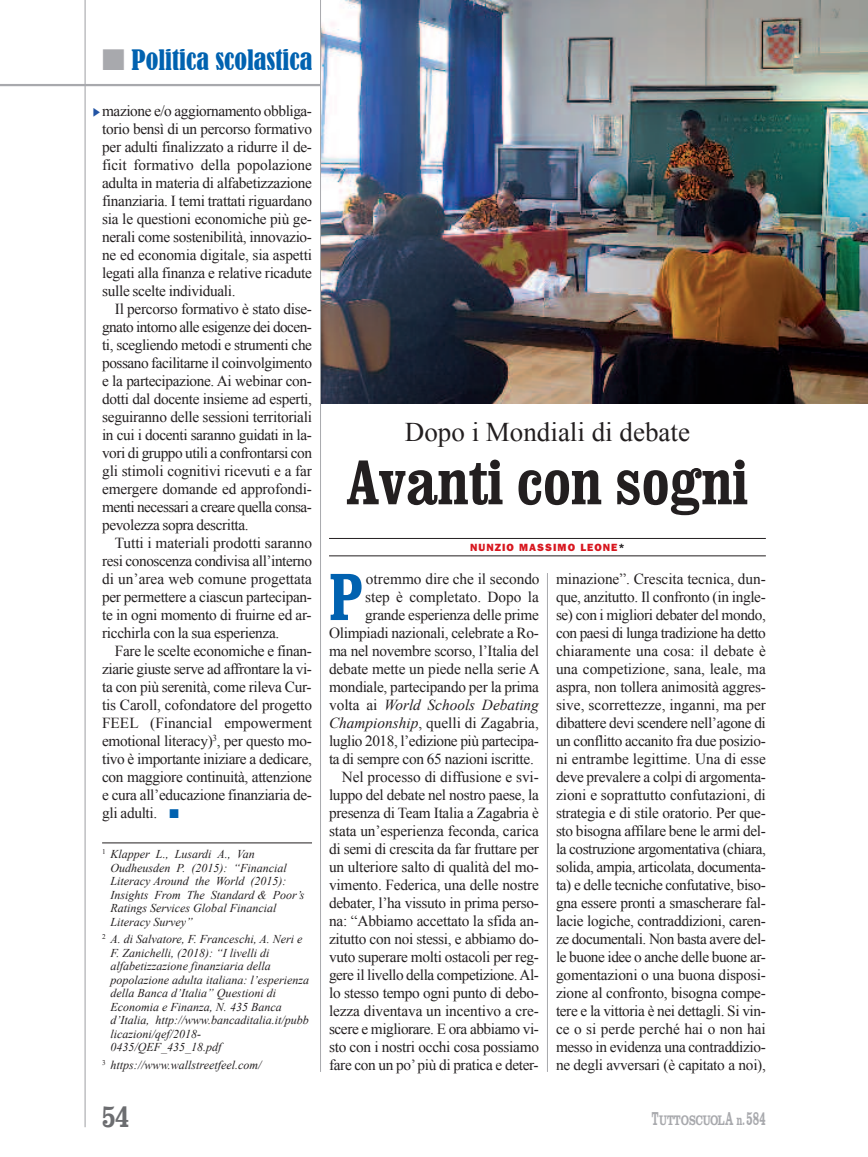
<style>
.page{position:relative;width:868px;height:1157px;background:#fff}
.page>*{position:absolute;margin:0;border:0;box-sizing:border-box;transform-origin:0 0}
.t1{font:700 66.3px "Clarendon Condensed";color:#0162b0}
.t2{font:700 63px "Clarendon Condensed";letter-spacing:-.01em;color:#231f20}
.t3{font:700 30px "Clarendon Condensed";color:#6c6d70}
.t4{font:27px "Times New Roman";color:#231f20}
.t5{font:condensed 26.4px "Bernard";color:#0162b0}
.t6{font:15.3px/18px "Times New Roman";letter-spacing:-.02em;color:#231f20;text-align:justify}
.t7{font:15.3px "Times New Roman";color:#231f20}
.t8{font:italic 15.3px "Times New Roman";color:#231f20}
.t9{font:700 14.25px "Clarendon T";letter-spacing:-.02em;color:#a8a9ad;scale:.72 1}
.t10{font:italic 12px/13.5px "Times New Roman";color:#231f20}
.t11{font:800 10.5px "Franklin Gothic";letter-spacing:.1em;color:#d8171f}
.s1{color:#a8a9ad}
.s2{color:#0162b0}
.s3{color:#231f20}
.s4{font-style:normal}
.s5{font-style:italic}
.s6{font-size:19.2px}
.s7{font-size:15px}
</style>
<div class="page">
<hr style="left:0;top:84px;width:867px;height:2px;background:#a8a9ad">
<hr style="left:102px;top:842px;width:210px;height:1px;background:#231f20">
<hr style="left:84px;top:0;width:2px;height:1127px;background:#a8a9ad">
<hr style="left:547px;top:573px;width:1px;height:498px;background:#a8a9ad">
<img style="left:321px;top:0;width:546px;height:404px">
<hr style="left:329px;top:538px;width:436px;height:1px;background:#231f20">
<hr style="left:329px;top:555px;width:436px;height:1px;background:#231f20">
<hr style="left:320px;top:0;width:1px;height:1071px;background:#a8a9ad">
<h3 class="t5" style="left:102px;top:44px;width:212px"><span class="s1">■</span> Politica scolastica</h3>
<p class="t6" style="left:102px;top:102px;width:211px">mazione e/o aggiornamento obbliga&shy;torio bensì di un percorso formativo per adulti finalizzato a ridurre il de&shy;ficit formativo della popolazione adulta in materia di alfabetizzazione finanziaria. I temi trattati riguardano sia le questioni economiche più ge&shy;nerali come sostenibilità, innovazio&shy;ne ed economia digitale, sia aspetti legati alla finanza e relative ricadute sulle scelte individuali.</p>
<p class="t6" style="left:102px;top:300px;width:211px;text-indent:13px">Il percorso formativo è stato dise&shy;gnato intorno alle esigenze dei docen&shy;ti, scegliendo metodi e strumenti che possano facilitarne il coinvolgimento e la partecipazione. Ai webinar con&shy;dotti dal docente insieme ad esperti, seguiranno delle sessioni territoriali in cui i docenti saranno guidati in la&shy;vori di gruppo utili a confrontarsi con gli stimoli cognitivi ricevuti e a far emergere domande ed approfondi&shy;menti necessari a creare quella consa&shy;pevolezza sopra descritta.</p>
<p class="t6" style="left:102px;top:534px;width:211px;text-indent:13px">Tutti i materiali prodotti saranno resi conoscenza condivisa all’interno di un’area web comune progettata per permettere a ciascun partecipan&shy;te in ogni momento di fruirne ed ar&shy;ricchirla con la sua esperienza.</p>
<p class="t6" style="left:102px;top:642px;width:211px;text-indent:13px">Fare le scelte economiche e finan&shy;ziarie giuste serve ad affrontare la vi&shy;ta con più serenità, come rileva Cur&shy;tis Caroll, cofondatore del progetto FEEL (Financial empowerment emotional literacy)<sup>3</sup>, per questo mo&shy;tivo è importante iniziare a dedicare, con maggiore continuità, attenzione e cura all’educazione finanziaria de&shy;gli adulti. <span class="s2">■</span></p>
<p class="t10" style="left:111px;top:847px;width:195px;text-indent:-8px"><sup>1</sup> Klapper L., Lusardi A., Van<br>Oudheusden P. (2015): “Financial<br>Literacy Around the World (2015):<br>Insights From The Standard &amp; Poor’s<br>Ratings Services Global Financial<br>Literacy Survey”</p>
<p class="t10" style="left:111px;top:932px;width:200px;text-indent:-8px"><sup>2</sup> A. di Salvatore, F. Franceschi, A. Neri e F. Zanichelli, (2018): “I livelli di alfabetizzazione finanziaria della popolazione adulta italiana: l’esperienza della Banca d’Italia” Questioni di Economia e Finanza, N. 435 Banca d’Italia, http://www.bancaditalia.it/pubb licazioni/qef/2018- 0435/QEF_435_18.pdf</p>
<p class="t10" style="left:102px;top:1058px;width:161px"><sup>3</sup> https://www.wallstreetfeel.com/</p>
<h3 class="t4" style="left:405px;top:416px;width:286px">Dopo i Mondiali di debate</h3>
<h2 class="t2" style="left:346px;top:442px;width:403px">Avanti con sogni</h2>
<p class="t11" style="left:470px;top:541px;width:156px">NUNZIO MASSIMO LEONE<span class="s3">*</span></p>
<h1 class="t1" style="left:329px;top:555px;width:35px">P</h1>
<p class="t6" style="left:366px;top:570px;width:175px">otremmo dire che il secondo</p>
<p class="t7" style="left:365px;top:588px;width:175px">step è completato. Dopo la</p>
<p class="t6" style="left:365px;top:606px;width:175px">grande esperienza delle prime</p>
<p class="t6" style="left:329px;top:624px;width:211px">Olimpiadi nazionali, celebrate a Ro-</p>
<p class="t6" style="left:329px;top:642px;width:211px">ma nel novembre scorso, l’Italia del</p>
<p class="t6" style="left:329px;top:660px;width:212px">debate mette un piede nella serie A</p>
<p class="t6" style="left:329px;top:678px;width:211px">mondiale, partecipando per la prima</p>
<p class="t8" style="left:329px;top:696px;width:211px"><span class="s4">volta ai</span> World Schools Debating</p>
<p class="t7" style="left:329px;top:714px;width:211px"><span class="s5">Championship</span>, quelli di Zagabria,</p>
<p class="t6" style="left:329px;top:732px;width:211px">luglio 2018, l’edizione più partecipa-</p>
<p class="t6" style="left:329px;top:750px;width:206px">ta di sempre con 65 nazioni iscritte.</p>
<p class="t6" style="left:342px;top:768px;width:199px">Nel processo di diffusione e svi-</p>
<p class="t6" style="left:329px;top:786px;width:211px">luppo del debate nel nostro paese, la</p>
<p class="t6" style="left:329px;top:804px;width:211px">presenza di Team Italia a Zagabria è</p>
<p class="t6" style="left:329px;top:822px;width:211px">stata un’esperienza feconda, carica</p>
<p class="t6" style="left:329px;top:840px;width:211px">di semi di crescita da far fruttare per</p>
<p class="t6" style="left:329px;top:858px;width:211px">un ulteriore salto di qualità del mo-</p>
<p class="t6" style="left:329px;top:876px;width:211px">vimento. Federica, una delle nostre</p>
<p class="t6" style="left:329px;top:894px;width:211px">debater, l’ha vissuto in prima perso-</p>
<p class="t6" style="left:329px;top:912px;width:211px">na: “Abbiamo accettato la sfida an-</p>
<p class="t6" style="left:329px;top:930px;width:211px">zitutto con noi stessi, e abbiamo do-</p>
<p class="t6" style="left:329px;top:948px;width:211px">vuto superare molti ostacoli per reg-</p>
<p class="t6" style="left:329px;top:966px;width:211px">gere il livello della competizione.Al-</p>
<p class="t6" style="left:329px;top:984px;width:211px">lo stesso tempo ogni punto di debo-</p>
<p class="t6" style="left:329px;top:1002px;width:211px">lezza diventava un incentivo a cre-</p>
<p class="t6" style="left:329px;top:1020px;width:211px">scere e migliorare. E ora abbiamo vi-</p>
<p class="t6" style="left:329px;top:1038px;width:211px">sto con i nostri occhi cosa possiamo</p>
<p class="t6" style="left:329px;top:1056px;width:211px">fare con un po’più di pratica e deter-</p>
<p class="t6" style="left:556px;top:570px;width:211px">minazione”. Crescita tecnica, dun&shy;que, anzitutto. Il confronto (in ingle&shy;se) con i migliori debater del mondo, con paesi di lunga tradizione ha detto chiaramente una cosa: il debate è una competizione, sana, leale, ma aspra, non tollera animosità aggres&shy;sive, scorrettezze, inganni, ma per dibattere devi scendere nell’agone di un conflitto accanito fra due posizio&shy;ni entrambe legittime. Una di esse deve prevalere a colpi di argomenta&shy;zioni e soprattutto confutazioni, di strategia e di stile oratorio. Per que&shy;sto bisogna affilare bene le armi del&shy;la costruzione argomentativa (chiara, solida, ampia, articolata, documenta&shy;ta) e delle tecniche confutative, biso&shy;gna essere pronti a smascherare fal&shy;lacie logiche, contraddizioni, caren&shy;ze documentali. Non basta avere del&shy;le buone idee o anche delle buone ar&shy;gomentazioni o una buona disposi&shy;zione al confronto, bisogna compe&shy;tere e la vittoria è nei dettagli. Si vin&shy;ce o si perde perché hai o non hai messo in evidenza una contraddizio&shy;ne degli avversari (è capitato a noi),</p>
<h3 class="t3" style="left:102px;top:1097px;width:28px">54</h3>
<p class="t9" style="left:651px;top:1111px;width:160px"><span class="s6">T</span>UTTOSCUOL<span class="s6">A</span> <span class="s7">N.</span><span class="s6">584</span></p>
</div>
